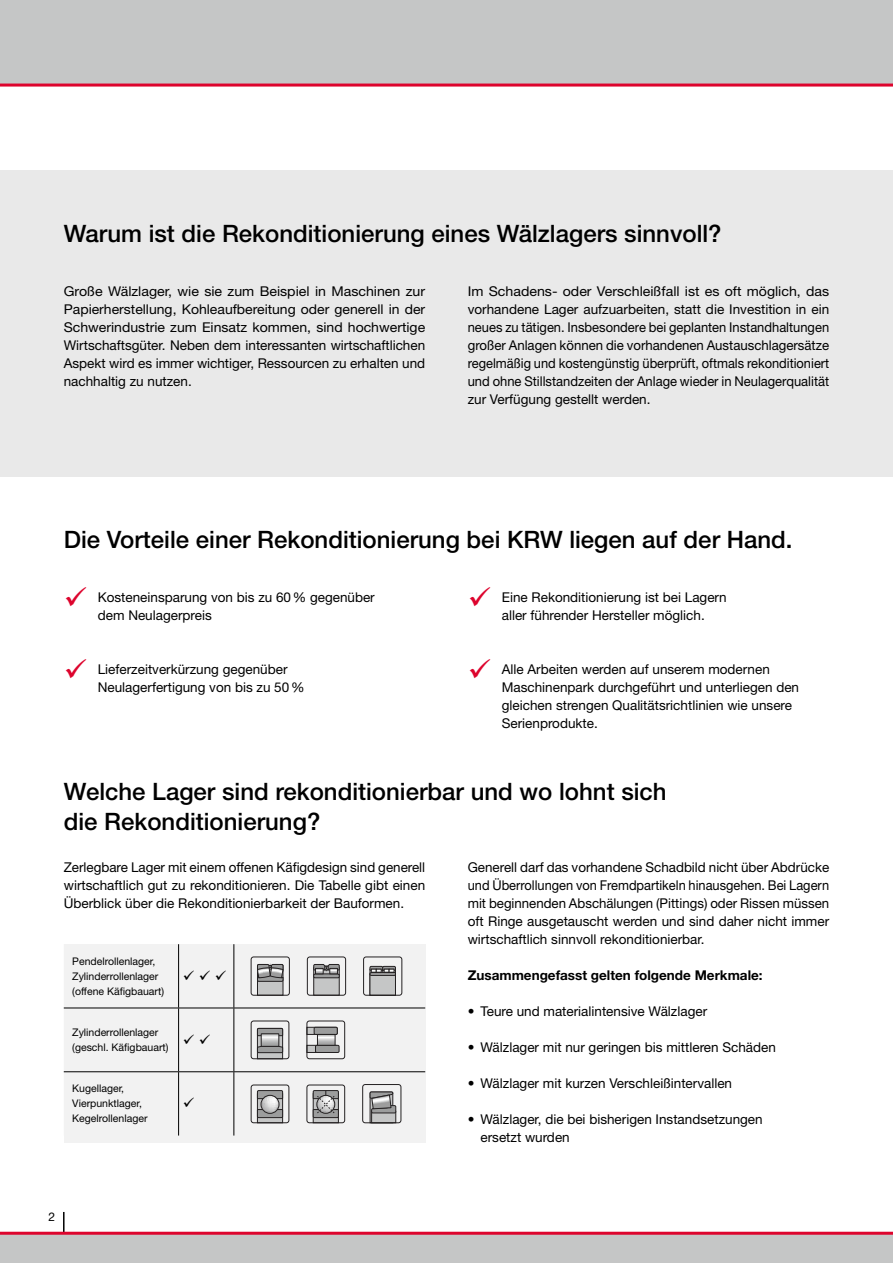
<style>
.page{position:relative;width:893px;height:1263px;background:#fff}
.page>*{position:absolute;margin:0;border:0;box-sizing:border-box;transform-origin:0 0}
.t1{font:500 24px/30px "Helvetica Neue LT Std";color:#000}
.t2{font:15px "Wingdings";color:#000}
.t3{font:13.5px/18px "Helvetica Neue LT Std";color:#000}
.t4{font:13.5px/18px "Helvetica Neue LT Std";color:#000;text-align:justify;scale:1.05 1}
.t5{font:700 13.5px "Helvetica Neue LT Std";color:#000}
.t6{font:12px "Helvetica Neue LT Std";color:#000}
.t7{font:10.5px/15px "Helvetica Neue LT Std";color:#000}
.s1{color:#dd042d}
</style>
<div class="page">
<div style="left:0;top:170px;width:893px;height:306px;background:#e9e9e9"></div>
<div style="left:64px;top:944px;width:361px;height:198px;background:#f2f2f2"></div>
<svg style="left:64px;top:944px;width:361px;height:191px"></svg>
<hr style="left:178px;top:944px;width:1px;height:63px;background:#000">
<hr style="left:233px;top:944px;width:1px;height:63px;background:#000">
<hr style="left:178px;top:1008px;width:1px;height:63px;background:#000">
<hr style="left:233px;top:1008px;width:1px;height:63px;background:#000">
<hr style="left:178px;top:1072px;width:1px;height:63px;background:#000">
<hr style="left:233px;top:1072px;width:1px;height:63px;background:#000">
<hr style="left:64px;top:1007px;width:115px;height:1px;background:#000">
<hr style="left:179px;top:1007px;width:55px;height:1px;background:#000">
<hr style="left:234px;top:1007px;width:191px;height:1px;background:#000">
<hr style="left:64px;top:1071px;width:115px;height:1px;background:#000">
<hr style="left:179px;top:1071px;width:55px;height:1px;background:#000">
<hr style="left:234px;top:1071px;width:191px;height:1px;background:#000">
<svg style="left:257px;top:964px;width:26px;height:29px"></svg>
<div style="left:251px;top:957px;width:39px;height:38px;border:1px solid #242122;border-radius:3px"></div>
<svg style="left:313px;top:964px;width:26px;height:29px"></svg>
<div style="left:307px;top:957px;width:39px;height:38px;border:1px solid #242122;border-radius:3px"></div>
<div style="left:370px;top:974px;width:26px;height:21px;background:#c5c6c6;border:1px solid #242122"></div>
<div style="left:363px;top:957px;width:39px;height:38px;border:1px solid #242122;border-radius:3px"></div>
<svg style="left:370px;top:966px;width:26px;height:10px"></svg>
<svg style="left:257px;top:1028px;width:26px;height:29px"></svg>
<div style="left:261px;top:1034px;width:18px;height:12px;border:1px solid #242122"></div>
<div style="left:251px;top:1021px;width:38px;height:38px;border:1px solid #242122;border-radius:3px"></div>
<div style="left:315px;top:1045px;width:24px;height:7px;border:1px solid #242122"></div>
<svg style="left:309px;top:1027px;width:28px;height:26px"></svg>
<div style="left:317px;top:1034px;width:18px;height:11px;border:1px solid #242122"></div>
<div style="left:307px;top:1021px;width:38px;height:38px;border:1px solid #242122;border-radius:3px"></div>
<svg style="left:257px;top:1090px;width:26px;height:31px"></svg>
<div style="left:261px;top:1095px;width:18px;height:18px;border:1px solid #242122;border-radius:50%"></div>
<div style="left:251px;top:1085px;width:38px;height:38px;border:1px solid #242122;border-radius:3px"></div>
<div style="left:307px;top:1085px;width:38px;height:38px;border:1px solid #242122;border-radius:3px"></div>
<svg style="left:313px;top:1090px;width:26px;height:33px"></svg>
<svg style="left:370px;top:1091px;width:26px;height:30px"></svg>
<div style="left:362px;top:1084px;width:39px;height:39px;border:1px solid #242122;border-radius:3px"></div>
<div style="left:0;top:0;width:893px;height:85px;background:#c5c6c6"></div>
<hr style="left:63px;top:1212px;width:2px;height:51px;background:#000">
<div style="left:0;top:1233px;width:893px;height:30px;background:#c5c6c6"></div>
<hr style="left:0;top:1232px;width:893px;height:3px;background:#dd042d">
<hr style="left:0;top:84px;width:893px;height:3px;background:#dd042d">
<svg style="left:184px;top:1098px;width:10px;height:9px"></svg>
<h1 class="t1" style="left:64px;top:218px;width:659px">Warum ist die Rekonditionierung eines Wälzlagers sinnvoll?</h1>
<p class="t4" style="left:64px;top:282px;width:346px">Große Wälzlager, wie sie zum Beispiel in Maschinen zur Papierherstellung, Kohleaufbereitung oder generell in der Schwerindustrie zum Einsatz kommen, sind hochwertige Wirtschaftsgüter. Neben dem interessanten wirtschaftlichen Aspekt wird es immer wichtiger, Ressourcen zu erhalten und nachhaltig zu nutzen.</p>
<p class="t4" style="left:468px;top:282px;width:346px">Im Schadens- oder Verschleißfall ist es oft möglich, das vorhandene Lager aufzuarbeiten, statt die Investition in ein neues zu tätigen. Insbesondere bei geplanten Instandhaltungen großer Anlagen können die vorhandenen Austauschlagersätze regelmäßig und kostengünstig überprüft, oftmals rekonditioniert und ohne Stillstandzeiten der Anlage wieder in Neulagerqualität zur Verfügung gestellt werden.</p>
<h1 class="t1" style="left:64px;top:524px;width:730px">Die Vorteile einer Rekonditionierung bei KRW liegen auf der Hand.</h1>
<p class="t3" style="left:98px;top:588px;width:278px;text-indent:-34px"><span class="s1">✓</span> Kosteneinsparung von bis zu 60% gegenüber dem Neulagerpreis</p>
<p class="t3" style="left:98px;top:660px;width:208px;text-indent:-34px"><span class="s1">✓</span> Lieferzeitverkürzung gegenüber<br>Neulagerfertigung von bis zu 50%</p>
<p class="t3" style="left:502px;top:588px;width:227px;text-indent:-34px"><span class="s1">✓</span> Eine Rekonditionierung ist bei Lagern aller führender Hersteller möglich.</p>
<p class="t3" style="left:502px;top:660px;width:299px;text-indent:-34px"><span class="s1">✓</span> Alle Arbeiten werden auf unserem modernen Maschinenpark durchgeführt und unterliegen den gleichen strengen Qualitätsrichtlinien wie unsere Serienprodukte.</p>
<h1 class="t1" style="left:64px;top:776px;width:604px">Welche Lager sind rekonditionierbar und wo lohnt sich die Rekonditionierung?</h1>
<p class="t3" style="left:64px;top:858px;width:363px;text-align:justify">Zerlegbare Lager mit einem offenen Käfigdesign sind generell wirtschaftlich gut zu rekonditionieren. Die Tabelle gibt einen Überblick über die Rekonditionierbarkeit der Bauformen.</p>
<p class="t7" style="left:72px;top:953px;width:93px">Pendelrollenlager,<br>Zylinderrollenlager (offene Käfigbauart)</p>
<p class="t2" style="left:183px;top:968px;width:45px">✓✓✓</p>
<p class="t7" style="left:72px;top:1025px;width:140px">Zylinderrollenlager<br>(geschl. Käfigbauart) ✓ ✓</p>
<p class="t7" style="left:72px;top:1081px;width:77px">Kugellager,<br>Vierpunktlager,<br>Kegelrollenlager</p>
<p class="t3" style="left:468px;top:858px;width:363px;text-align:justify">Generell darf das vorhandene Schadbild nicht über Abdrücke und Überrollungen von Fremdpartikeln hinausgehen. Bei Lagern mit beginnenden Abschälungen (Pittings) oder Rissen müssen oft Ringe ausgetauscht werden und sind daher nicht immer wirtschaftlich sinnvoll rekonditionierbar.</p>
<p class="t5" style="left:468px;top:967px;width:296px">Zusammengefasst gelten folgende Merkmale:</p>
<p class="t3" style="left:468px;top:1002px;width:241px">• Teure und materialintensive Wälzlager</p>
<p class="t3" style="left:468px;top:1038px;width:310px">• Wälzlager mit nur geringen bis mittleren Schäden</p>
<p class="t3" style="left:468px;top:1074px;width:266px">• Wälzlager mit kurzen Verschleißintervallen</p>
<p class="t3" style="left:480px;top:1110px;width:284px;text-indent:-13px">• Wälzlager, die bei bisherigen Instandsetzungen ersetzt wurden</p>
<p class="t6" style="left:49px;top:1209px;width:8px">2</p>
</div>
